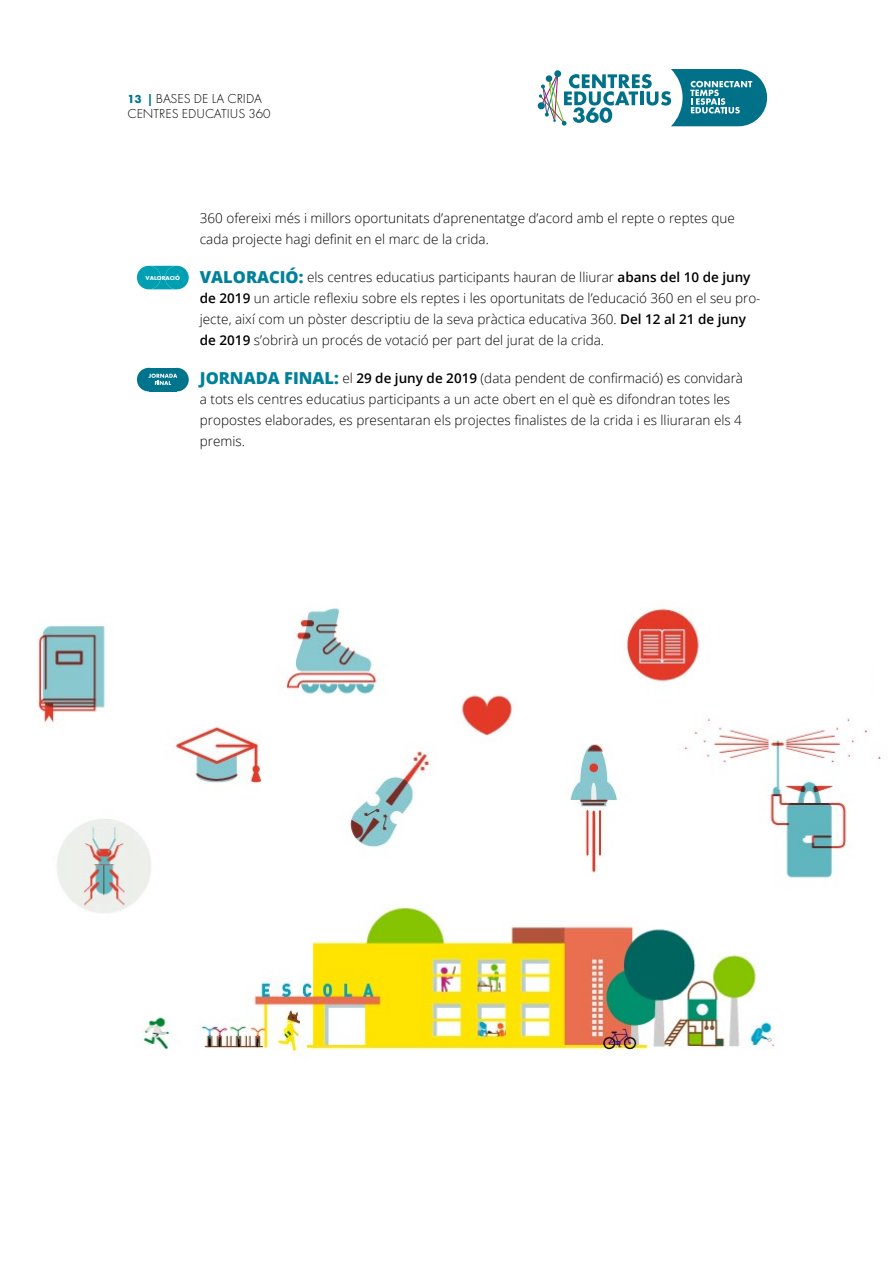
<style>
.page{position:relative;width:893px;height:1263px;background:#fff}
.page>*{position:absolute;margin:0;border:0;box-sizing:border-box;transform-origin:0 0}
.Normal_-_Sangrat{font:300 13.5px/21px "Open Sans";color:#000}
.t1{font:300 13.5px/15.5px "Futura PT";color:#000}
.t2{font:700 6px "Futura PT";color:#fff}
.s1{font-weight:700;font-size:12px;color:#00748d}
.s2{font-weight:800;font-size:16.5px;color:#00819a}
.s3{font-weight:600}
</style>
<div class="page">
<svg style="left:537px;top:69px;width:231px;height:58px"></svg>
<svg style="left:137px;top:266px;width:37px;height:23px"></svg>
<div style="left:165px;top:266px;width:24px;height:23px;background:#00a0b2;border-radius:50%"></div>
<div style="left:149px;top:368px;width:28px;height:23px;background:#00748d"></div>
<div style="left:137px;top:368px;width:24px;height:23px;background:#00748d;border-radius:50%"></div>
<div style="left:165px;top:368px;width:24px;height:23px;background:#00748d;border-radius:50%"></div>
<svg style="left:148px;top:374px;width:29px;height:11px"></svg>
<img style="left:36px;top:607px;width:845px;height:445px">
<p class="t1" style="left:128px;top:91px;width:145px"><span class="s1">13 |</span> BASES DE LA CRIDA<br>CENTRES EDUCATIUS 360</p>
<p class="t2" style="left:146px;top:274px;width:36px">VALORACIÓ</p>
<p class="Normal_-_Sangrat" style="left:200px;top:207px;width:536px">360 ofereixi més i millors oportunitats d’aprenentatge d’acord amb el repte o reptes que cada projecte hagi definit en el marc de la crida.</p>
<p class="Normal_-_Sangrat" style="left:200px;top:266px;width:562px"><span class="s2">VALORACIÓ:</span> els centres educatius participants hauran de lliurar <span class="s3">abans del 10 de juny de 2019</span> un article reflexiu sobre els reptes i les oportunitats de l’educació 360 en el seu pro&shy;jecte, així com un pòster descriptiu de la seva pràctica educativa 360. <span class="s3">Del 12 al 21 de juny de 2019</span> s’obrirà un procés de votació per part del jurat de la crida.</p>
<p class="Normal_-_Sangrat" style="left:200px;top:367px;width:545px"><span class="s2">JORNADA FINAL:</span> el <span class="s3">29 de juny de 2019</span> (data pendent de confirmació) es convidarà a tots els centres educatius participants a un acte obert en el què es difondran totes les propostes elaborades, es presentaran els projectes finalistes de la crida i es lliuraran els 4 premis.</p>
</div>
